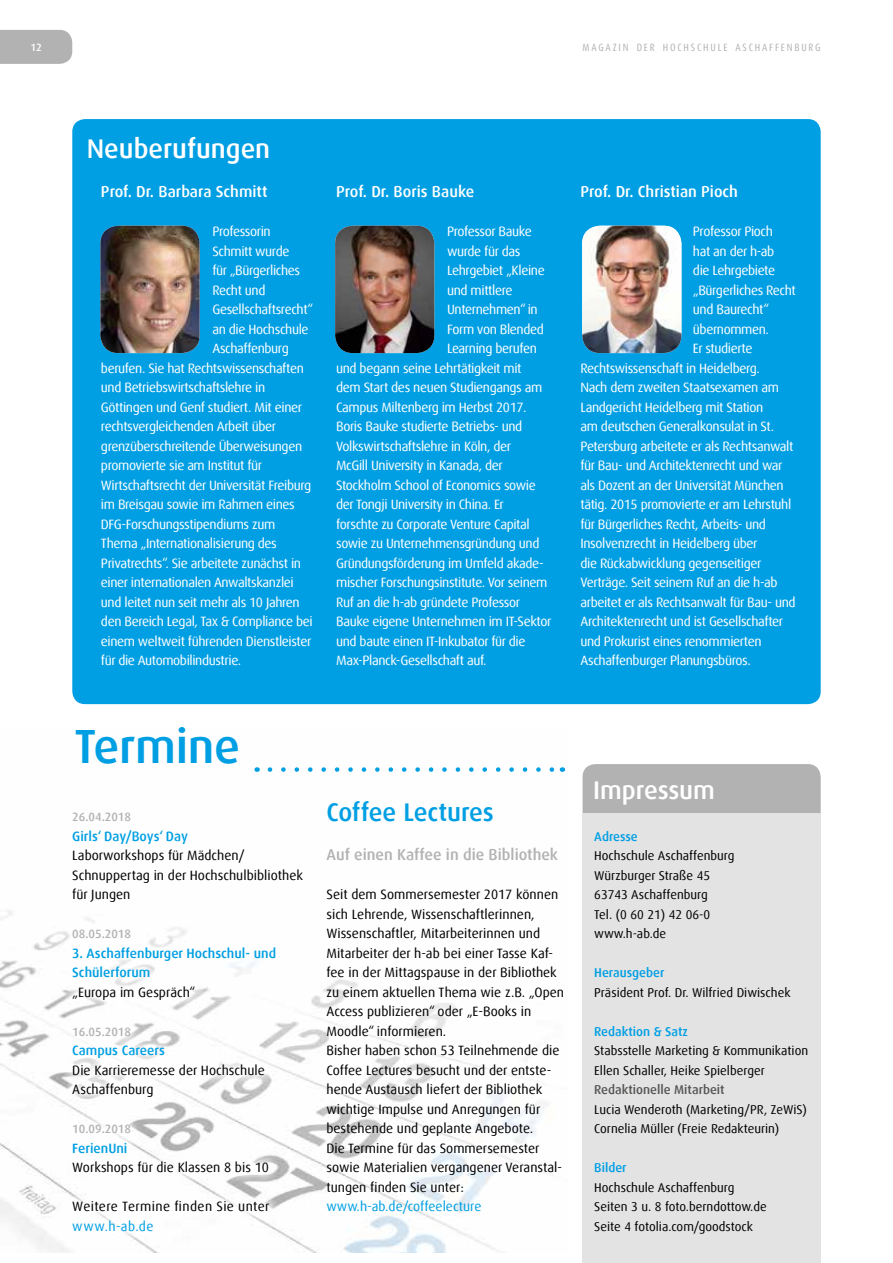
<style>
.page{position:relative;width:893px;height:1263px;background:#fff}
.page>*{position:absolute;margin:0;border:0;box-sizing:border-box;transform-origin:0 0}
.t1{font:500 48px "Dax Offc";letter-spacing:-.01em;color:#009fe3}
.t2{font:500 27px "Dax Offc";color:#fff}
.t3{font:500 25.5px "Dax Offc";letter-spacing:-.005em;color:#009fe3}
.t4{font:500 25.5px "Dax Offc";letter-spacing:-.005em;color:#fff}
.t5{font:500 15.75px "Dax Offc";color:#fff}
.t6{font:500 15.75px "Dax Offc";color:#b3b2b2}
.t7{font:13.5px "Dax Offc";letter-spacing:-.03em;color:#fff}
.t8{font:13.5px/19.5px "Dax Offc";color:#000}
.t9{font:500 13.5px/19.5px "Dax Offc";color:#009fe3}
.t10{font:13.5px "Dax Offc";color:#009fe3}
.t11{font:13.5px "Dax Offc";letter-spacing:.025em;color:#000}
.t12{font:12.75px/19.5px "Dax Offc";color:#000}
.t13{font:500 12.75px "Dax Offc";color:#009fe3}
.t14{font:500 12.75px "Dax Offc";color:#575756}
.t15{font:500 12px "Dax Offc";color:#b3b2b2}
.t16{font:condensed 10.5px "Dax Offc";letter-spacing:.17em;color:#b3b2b2}
.t17{font:500 10.5px "Dax Offc";color:#fff}
</style>
<div class="page">
<div style="left:0;top:30px;width:72px;height:34px;background:#b3b2b2"></div>
<div style="left:72px;top:119px;width:749px;height:585px;background:#009fe3;border-radius:13px"></div>
<img style="left:100px;top:226px;width:100px;height:127px">
<img style="left:1px;top:767px;width:565px;height:486px">
<div style="left:583px;top:764px;width:238px;height:64px;background:#b3b2b2;border-radius:13px"></div>
<div style="left:583px;top:814px;width:238px;height:449px;background:#e3e3e3"></div>
<div style="left:61px;top:802px;width:253px;height:440px;background:#fff"></div>
<svg style="left:270px;top:767px;width:285px;height:5px"></svg>
<img style="left:335px;top:226px;width:99px;height:127px">
<img style="left:582px;top:226px;width:99px;height:127px">
<p class="t17" style="left:30px;top:41px;width:13px">12</p>
<p class="t16" style="left:583px;top:41px;width:240px">MAGAZIN DER HOCHSCHULE ASCHAFFENBURG</p>
<h2 class="t2" style="left:87px;top:132px;width:185px">Neuberufungen</h2>
<p class="t5" style="left:101px;top:182px;width:168px">Prof. Dr. Barbara Schmitt</p>
<p class="t7" style="left:212px;top:223px;width:60px">Professorin</p>
<p class="t7" style="left:212px;top:242px;width:79px">Schmitt wurde</p>
<p class="t7" style="left:212px;top:262px;width:89px">für „Bürgerliches</p>
<p class="t7" style="left:212px;top:281px;width:55px">Recht und</p>
<p class="t7" style="left:212px;top:301px;width:103px">Gesellschaftsrecht“</p>
<p class="t7" style="left:212px;top:320px;width:98px">an die Hochschule</p>
<p class="t7" style="left:212px;top:340px;width:78px">Aschaffenburg</p>
<p class="t7" style="left:101px;top:359px;width:204px">berufen. Sie hat Rechtswissenschaften</p>
<p class="t7" style="left:101px;top:379px;width:166px">und Betriebswirtschaftslehre in</p>
<p class="t7" style="left:101px;top:398px;width:203px">Göttingen und Genf studiert. Mit einer</p>
<p class="t7" style="left:101px;top:418px;width:177px">rechtsvergleichenden Arbeit über</p>
<p class="t7" style="left:101px;top:437px;width:203px">grenzüberschreitende Überweisungen</p>
<p class="t7" style="left:101px;top:457px;width:163px">promovierte sie am Institut für</p>
<p class="t7" style="left:101px;top:476px;width:212px">Wirtschaftsrecht der Universität Freiburg</p>
<p class="t7" style="left:101px;top:496px;width:195px">im Breisgau sowie im Rahmen eines</p>
<p class="t7" style="left:101px;top:515px;width:176px">DFG-Forschungsstipendiums zum</p>
<p class="t7" style="left:101px;top:535px;width:177px">Thema „Internationalisierung des</p>
<p class="t7" style="left:101px;top:554px;width:202px">Privatrechts“. Sie arbeitete zunächst in</p>
<p class="t7" style="left:101px;top:574px;width:194px">einer internationalen Anwaltskanzlei</p>
<p class="t7" style="left:101px;top:593px;width:200px">und leitet nun seit mehr als 10 Jahren</p>
<p class="t7" style="left:101px;top:613px;width:213px">den Bereich Legal, Tax &amp; Compliance bei</p>
<p class="t7" style="left:101px;top:632px;width:212px">einem weltweit führenden Dienstleister</p>
<p class="t7" style="left:101px;top:652px;width:142px">für die Automobilindustrie.</p>
<p class="t5" style="left:336px;top:182px;width:140px">Prof. Dr. Boris Bauke</p>
<p class="t7" style="left:447px;top:223px;width:86px">Professor Bauke</p>
<p class="t7" style="left:447px;top:242px;width:75px">wurde für das</p>
<p class="t7" style="left:447px;top:262px;width:99px">Lehrgebiet „Kleine</p>
<p class="t7" style="left:447px;top:281px;width:67px">und mittlere</p>
<p class="t7" style="left:447px;top:301px;width:92px">Unternehmen“ in</p>
<p class="t7" style="left:447px;top:320px;width:98px">Form von Blended</p>
<p class="t7" style="left:447px;top:340px;width:91px">Learning berufen</p>
<p class="t7" style="left:336px;top:359px;width:187px">und begann seine Lehrtätigkeit mit</p>
<p class="t7" style="left:336px;top:379px;width:208px">dem Start des neuen Studiengangs am</p>
<p class="t7" style="left:336px;top:398px;width:192px">Campus Miltenberg im Herbst 2017.</p>
<p class="t7" style="left:336px;top:418px;width:188px">Boris Bauke studierte Betriebs- und</p>
<p class="t7" style="left:336px;top:437px;width:176px">Volkswirtschaftslehre in Köln, der</p>
<p class="t7" style="left:336px;top:457px;width:168px">McGill University in Kanada, der</p>
<p class="t7" style="left:336px;top:476px;width:201px">Stockholm School of Economics sowie</p>
<p class="t7" style="left:336px;top:496px;width:169px">der Tongji University in China. Er</p>
<p class="t7" style="left:336px;top:515px;width:195px">forschte zu Corporate Venture Capital</p>
<p class="t7" style="left:336px;top:535px;width:205px">sowie zu Unternehmensgründung und</p>
<p class="t7" style="left:336px;top:554px;width:209px">Gründungsförderung im Umfeld akade-</p>
<p class="t7" style="left:336px;top:574px;width:213px">mischer Forschungsinstitute. Vor seinem</p>
<p class="t7" style="left:336px;top:593px;width:186px">Ruf an die h-ab gründete Professor</p>
<p class="t7" style="left:336px;top:613px;width:217px">Bauke eigene Unternehmen im IT-Sektor</p>
<p class="t7" style="left:336px;top:632px;width:191px">und baute einen IT-Inkubator für die</p>
<p class="t7" style="left:336px;top:652px;width:152px">Max-Planck-Gesellschaft auf.</p>
<p class="t5" style="left:580px;top:182px;width:159px">Prof. Dr. Christian Pioch</p>
<p class="t7" style="left:693px;top:223px;width:82px">Professor Pioch</p>
<p class="t7" style="left:693px;top:242px;width:83px">hat an der h-ab</p>
<p class="t7" style="left:693px;top:262px;width:84px">die Lehrgebiete</p>
<p class="t7" style="left:693px;top:281px;width:104px">„Bürgerliches Recht</p>
<p class="t7" style="left:693px;top:301px;width:78px">und Baurecht“</p>
<p class="t7" style="left:693px;top:320px;width:78px">übernommen.</p>
<p class="t7" style="left:693px;top:340px;width:61px">Er studierte</p>
<p class="t7" style="left:580px;top:359px;width:181px">Rechtswissenschaft in Heidelberg.</p>
<p class="t7" style="left:580px;top:379px;width:200px">Nach dem zweiten Staatsexamen am</p>
<p class="t7" style="left:580px;top:398px;width:184px">Landgericht Heidelberg mit Station</p>
<p class="t7" style="left:580px;top:418px;width:195px">am deutschen Generalkonsulat in St.</p>
<p class="t7" style="left:580px;top:437px;width:215px">Petersburg arbeitete er als Rechtsanwalt</p>
<p class="t7" style="left:580px;top:457px;width:204px">für Bau- und Architektenrecht und war</p>
<p class="t7" style="left:580px;top:476px;width:205px">als Dozent an der Universität München</p>
<p class="t7" style="left:580px;top:496px;width:212px">tätig. 2015 promovierte er am Lehrstuhl</p>
<p class="t7" style="left:580px;top:515px;width:187px">für Bürgerliches Recht, Arbeits- und</p>
<p class="t7" style="left:580px;top:535px;width:179px">Insolvenzrecht in Heidelberg über</p>
<p class="t7" style="left:580px;top:554px;width:182px">die Rückabwicklung gegenseitiger</p>
<p class="t7" style="left:580px;top:574px;width:199px">Verträge. Seit seinem Ruf an die h-ab</p>
<p class="t7" style="left:580px;top:593px;width:217px">arbeitet er als Rechtsanwalt für Bau- und</p>
<p class="t7" style="left:580px;top:613px;width:204px">Architektenrecht und ist Gesellschafter</p>
<p class="t7" style="left:580px;top:632px;width:183px">und Prokurist eines renommierten</p>
<p class="t7" style="left:580px;top:652px;width:172px">Aschaffenburger Planungsbüros.</p>
<h1 class="t1" style="left:74px;top:715px;width:167px">Termine</h1>
<p class="t15" style="left:72px;top:809px;width:60px">26.04.2018</p>
<p class="t9" style="left:72px;top:826px;width:117px">Girls‘ Day/Boys‘ Day</p>
<p class="t8" style="left:72px;top:846px;width:232px">Laborworkshops für Mädchen/<br>Schnuppertag in der Hochschulbibliothek für Jungen</p>
<p class="t15" style="left:72px;top:926px;width:60px">08.05.2018</p>
<p class="t9" style="left:72px;top:943px;width:205px">3. Aschaffenburger Hochschul- und<br>Schülerforum</p>
<p class="t8" style="left:72px;top:982px;width:125px">„Europa im Gespräch“</p>
<p class="t15" style="left:72px;top:1024px;width:60px">16.05.2018</p>
<p class="t9" style="left:72px;top:1041px;width:94px">Campus Careers</p>
<p class="t8" style="left:72px;top:1060px;width:194px">Die Karrieremesse der Hochschule<br>Aschaffenburg</p>
<p class="t15" style="left:72px;top:1121px;width:60px">10.09.2018</p>
<p class="t9" style="left:72px;top:1138px;width:57px">FerienUni</p>
<p class="t8" style="left:72px;top:1158px;width:198px">Workshops für die Klassen 8 bis 10</p>
<p class="t11" style="left:72px;top:1198px;width:199px">Weitere Termine finden Sie unter</p>
<p class="t10" style="left:72px;top:1217px;width:83px">www.h-ab.de</p>
<h3 class="t3" style="left:326px;top:796px;width:169px">Coffee Lectures</h3>
<p class="t6" style="left:326px;top:845px;width:233px">Auf einen Kaffee in die Bibliothek</p>
<p class="t8" style="left:326px;top:885px;width:239px">Seit dem Sommersemester 2017 können sich Lehrende, Wissenschaftlerinnen, Wissenschaftler, Mitarbeiterinnen und Mitarbeiter der h-ab bei einer Tasse Kaf&shy;fee in der Mittagspause in der Bibliothek zu einem aktuellen Thema wie z.B. „Open Access publizieren“ oder „E-Books in Moodle“ informieren.<br>Bisher haben schon 53 Teilnehmende die Coffee Lectures besucht und der entste&shy;hende Austausch liefert der Bibliothek wichtige Impulse und Anregungen für bestehende und geplante Angebote.<br>Die Termine für das Sommersemester sowie Materialien vergangener Veranstal&shy;tungen finden Sie unter:</p>
<p class="t10" style="left:326px;top:1198px;width:156px">www.h-ab.de/coffeelecture</p>
<h3 class="t4" style="left:593px;top:773px;width:123px">Impressum</h3>
<p class="t13" style="left:594px;top:828px;width:45px">Adresse</p>
<p class="t12" style="left:594px;top:846px;width:142px">Hochschule Aschaffenburg<br>Würzburger Straße 45<br>63743 Aschaffenburg<br>Tel. (0 60 21) 42 06-0 www.h-ab.de</p>
<p class="t13" style="left:594px;top:964px;width:72px">Herausgeber</p>
<p class="t12" style="left:594px;top:982px;width:198px">Präsident Prof. Dr. Wilfried Diwischek</p>
<p class="t13" style="left:594px;top:1023px;width:95px">Redaktion &amp; Satz</p>
<p class="t12" style="left:594px;top:1041px;width:215px">Stabsstelle Marketing &amp; Kommunikation<br>Ellen Schaller, Heike Spielberger</p>
<p class="t14" style="left:594px;top:1081px;width:132px">Redaktionelle Mitarbeit</p>
<p class="t12" style="left:594px;top:1099px;width:214px">Lucia Wenderoth (Marketing/PR, ZeWiS)<br>Cornelia Müller (Freie Redakteurin)</p>
<p class="t13" style="left:594px;top:1159px;width:34px">Bilder</p>
<p class="t12" style="left:594px;top:1177px;width:174px">Hochschule Aschaffenburg<br>Seiten 3 u. 8 foto.berndottow.de<br>Seite 4 fotolia.com/goodstock</p>
</div>
